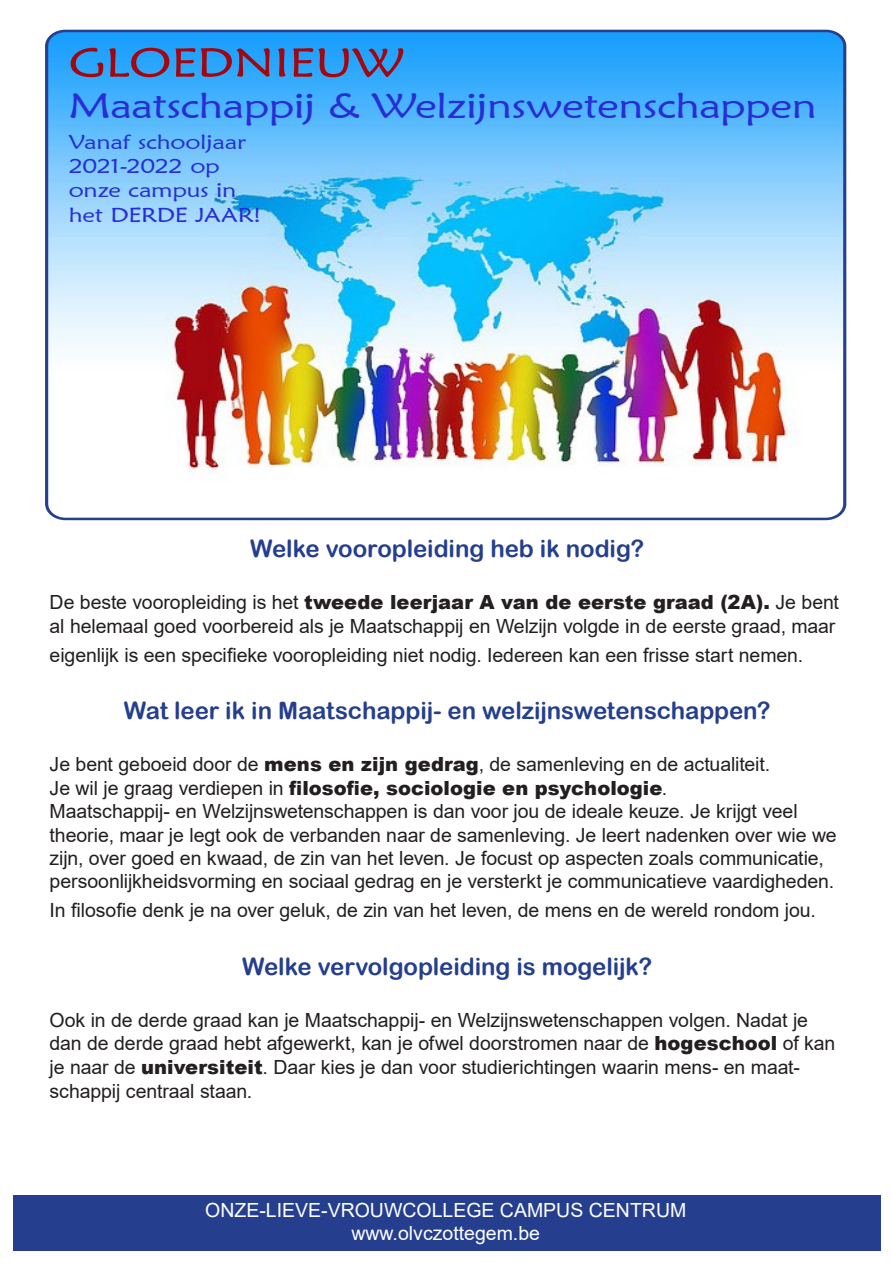
<style>
.page{position:relative;width:893px;height:1263px;background:#fff}
.page>*{position:absolute;margin:0;border:0;box-sizing:border-box;transform-origin:0 0}
.t1{font:40.35px "Maiandra GD";color:#a2070f;scale:1.25 1}
.t2{font:35.25px "Maiandra GD";letter-spacing:-.015em;color:#292ed4;scale:1.25 1}
.t3{font:24px "Arial Rounded MT Bold";letter-spacing:-.005em;color:#253f8e}
.t4{font:20.1px/24.2px "Maiandra GD";letter-spacing:-.01em;color:#262fd6;scale:1.25 1}
.t5{font:19.5px/23.4px "Arial";letter-spacing:-.005em;color:#231f20}
.t6{font:19.5px/23.4px "Arial";color:#fff;text-align:center}
.s1{font-weight:900}
</style>
<div class="page">
<img style="left:45px;top:29px;width:802px;height:492px">
<div style="left:13px;top:1195px;width:867px;height:55px;background:#253f8e"></div>
<p class="t1" style="left:69px;top:38px;width:269px">GLOEDNIEUW</p>
<p class="t2" style="left:69px;top:84px;width:600px">Maatschappij &amp; Welzijnswetenschappen</p>
<p class="t4" style="left:69px;top:130px;width:156px">Vanaf schooljaar<br>2021-2022 op onze campus in het DERDE JAAR!</p>
<p class="t3" style="left:250px;top:534px;width:396px">Welke vooropleiding heb ik nodig?</p>
<p class="t5" style="left:50px;top:591px;width:791px">De beste vooropleiding is het <span class="s1">tweede leerjaar A van de eerste graad (2A).</span> Je bent al helemaal goed voorbereid als je Maatschappij en Welzijn volgde in de eerste graad, maar</p>
<p class="t5" style="left:50px;top:643px;width:755px">eigenlijk is een specifieke vooropleiding niet nodig. Iedereen kan een frisse start nemen.</p>
<p class="t3" style="left:124px;top:696px;width:648px">Wat leer ik in Maatschappij- en welzijnswetenschappen?</p>
<p class="t5" style="left:50px;top:753px;width:789px">Je bent geboeid door de <span class="s1">mens en zijn gedrag</span>, de samenleving en de actualiteit.<br>Je wil je graag verdiepen in <span class="s1">filosofie, sociologie en psychologie</span>.<br>Maatschappij- en Welzijnswetenschappen is dan voor jou de ideale keuze. Je krijgt veel theorie, maar je legt ook de verbanden naar de samenleving. Je leert nadenken over wie we zijn, over goed en kwaad, de zin van het leven. Je focust op aspecten zoals communicatie, persoonlijkheidsvorming en sociaal gedrag en je versterkt je communicatieve vaardigheden.</p>
<p class="t5" style="left:50px;top:898px;width:768px">In filosofie denk je na over geluk, de zin van het leven, de mens en de wereld rondom jou.</p>
<p class="t3" style="left:242px;top:952px;width:412px">Welke vervolgopleiding is mogelijk?</p>
<p class="t5" style="left:50px;top:1008px;width:787px;line-height:23.9px">Ook in de derde graad kan je Maatschappij- en Welzijnswetenschappen volgen. Nadat je dan de derde graad hebt afgewerkt, kan je ofwel doorstromen naar de <span class="s1">hogeschool</span> of kan je naar de <span class="s1">universiteit</span>. Daar kies je dan voor studierichtingen waarin mens- en maat&shy;schappij centraal staan.</p>
<p class="t6" style="left:205px;top:1198px;width:483px">ONZE-LIEVE-VROUWCOLLEGE CAMPUS CENTRUM www.olvczottegem.be</p>
</div>
